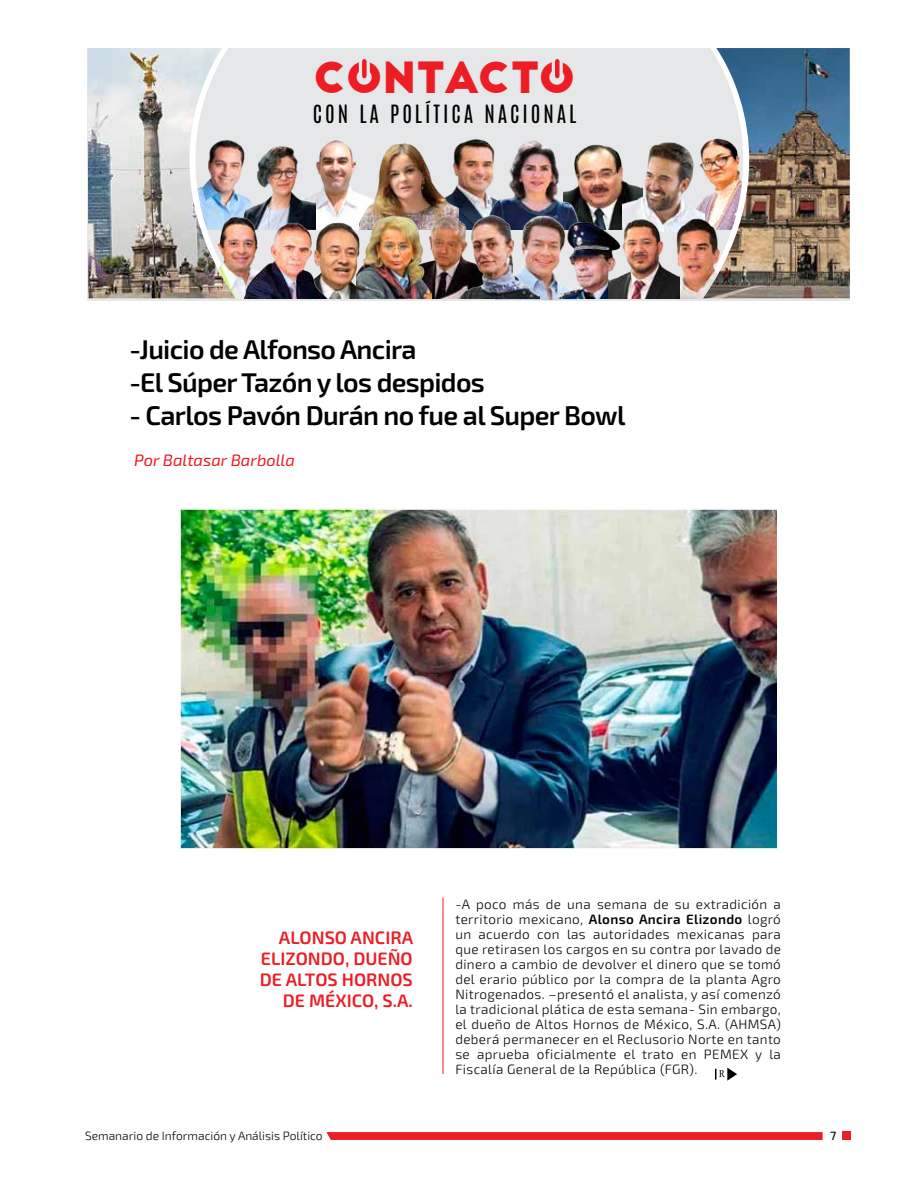
<style>
.page{position:relative;width:915px;height:1191px;background:#fff}
.page>*{position:absolute;margin:0;border:0;box-sizing:border-box;transform-origin:0 0}
.t1{font:42px "Big John";letter-spacing:-.015em;color:#ed1d24}
.t2{font:600 27px/33px "Exo 2";letter-spacing:-.025em;color:#000}
.t3{font:21px "Antonio";letter-spacing:.14em;color:#000}
.t4{font:600 18px/21px "Exo 2";color:#ed1d24;text-align:right}
.t5{font:italic 16.5px "Exo 2";color:#ed1d24}
.t6{font:300 13.5px/15px "Exo 2";letter-spacing:.025em;color:#000;text-align:justify}
.t7{font:300 12px "Exo 2";color:#000}
.t8{font:500 12px "Exo 2";color:#000}
.s1{font-weight:600}
</style>
<div class="page">
<div style="left:88px;top:48px;width:761px;height:253px;background:#e6e7e8"></div>
<img style="left:241px;top:146px;width:2px;height:69px">
<svg style="left:235px;top:142px;width:6px;height:73px"></svg>
<img style="left:458px;top:139px;width:29px;height:74px">
<img style="left:315px;top:140px;width:44px;height:81px">
<img style="left:359px;top:143px;width:99px;height:72px">
<img style="left:582px;top:144px;width:40px;height:71px">
<img style="left:487px;top:140px;width:95px;height:75px">
<img style="left:243px;top:146px;width:72px;height:75px">
<img style="left:395px;top:213px;width:100px;height:85px">
<img style="left:235px;top:215px;width:49px;height:83px">
<img style="left:273px;top:221px;width:83px;height:77px">
<img style="left:244px;top:223px;width:92px;height:75px">
<img style="left:356px;top:215px;width:75px;height:83px">
<img style="left:622px;top:142px;width:81px;height:74px">
<img style="left:662px;top:214px;width:41px;height:84px">
<img style="left:495px;top:215px;width:81px;height:84px">
<img style="left:455px;top:214px;width:84px;height:84px">
<img style="left:550px;top:215px;width:77px;height:83px">
<img style="left:608px;top:216px;width:71px;height:83px">
<img style="left:88px;top:48px;width:147px;height:250px">
<img style="left:703px;top:48px;width:146px;height:250px">
<svg style="left:559px;top:61px;width:1px;height:12px"></svg>
<hr style="left:555px;top:59px;width:4px;height:19px;background:#ed1d24;border-radius:2px">
<svg style="left:366px;top:61px;width:1px;height:12px"></svg>
<svg style="left:362px;top:59px;width:4px;height:19px"></svg>
<div style="left:842px;top:1131px;width:8px;height:9px;background:#ed1d24"></div>
<svg style="left:326px;top:1132px;width:496px;height:8px;background:#ed2128"></svg>
<hr style="left:442px;top:897px;width:1px;height:177px;background:#ed1d24">
<svg style="left:715px;top:1067px;width:21px;height:13px"></svg>
<img style="left:181px;top:508px;width:595px;height:340px">
<h1 class="t1" style="left:313px;top:59px;width:263px">CONTACTO</h1>
<h3 class="t3" style="left:313px;top:99px;width:265px">CON LA POLÍTICA NACIONAL</h3>
<h2 class="t2" style="left:129px;top:334px;width:357px">-Juicio de Alfonso Ancira<br>-El Súper Tazón y los despidos</h2>
<h2 class="t2" style="left:129px;top:400px;width:497px">- Carlos Pavón Durán no fue al Super Bowl</h2>
<p class="t5" style="left:134px;top:450px;width:162px">Por Baltasar Barbolla</p>
<h3 class="t4" style="left:260px;top:927px;width:155px">ALONSO ANCIRA<br>ELIZONDO, DUEÑO<br>DE ALTOS HORNOS<br>DE MÉXICO, S.A.</h3>
<p class="t6" style="left:455px;top:897px;width:327px">-A poco más de una semana de su extradición a territorio mexicano, <span class="s1">Alonso Ancira Elizondo</span> logró un acuerdo con las autoridades mexicanas para que retirasen los cargos en su contra por lavado de dinero a cambio de devolver el dinero que se tomó del erario público por la compra de la planta Agro Nitrogenados. –presentó el analista, y así comenzó la tradicional plática de esta semana- Sin embargo, el dueño de Altos Hornos de México, S.A. (AHMSA) deberá permanecer en el Reclusorio Norte en tanto se aprueba oficialmente el trato en PEMEX y la Fiscalía General de la República (FGR).</p>
<p class="t7" style="left:85px;top:1128px;width:239px">Semanario de Información y Análisis Político</p>
<p class="t8" style="left:829px;top:1128px;width:8px">7</p>
</div>
